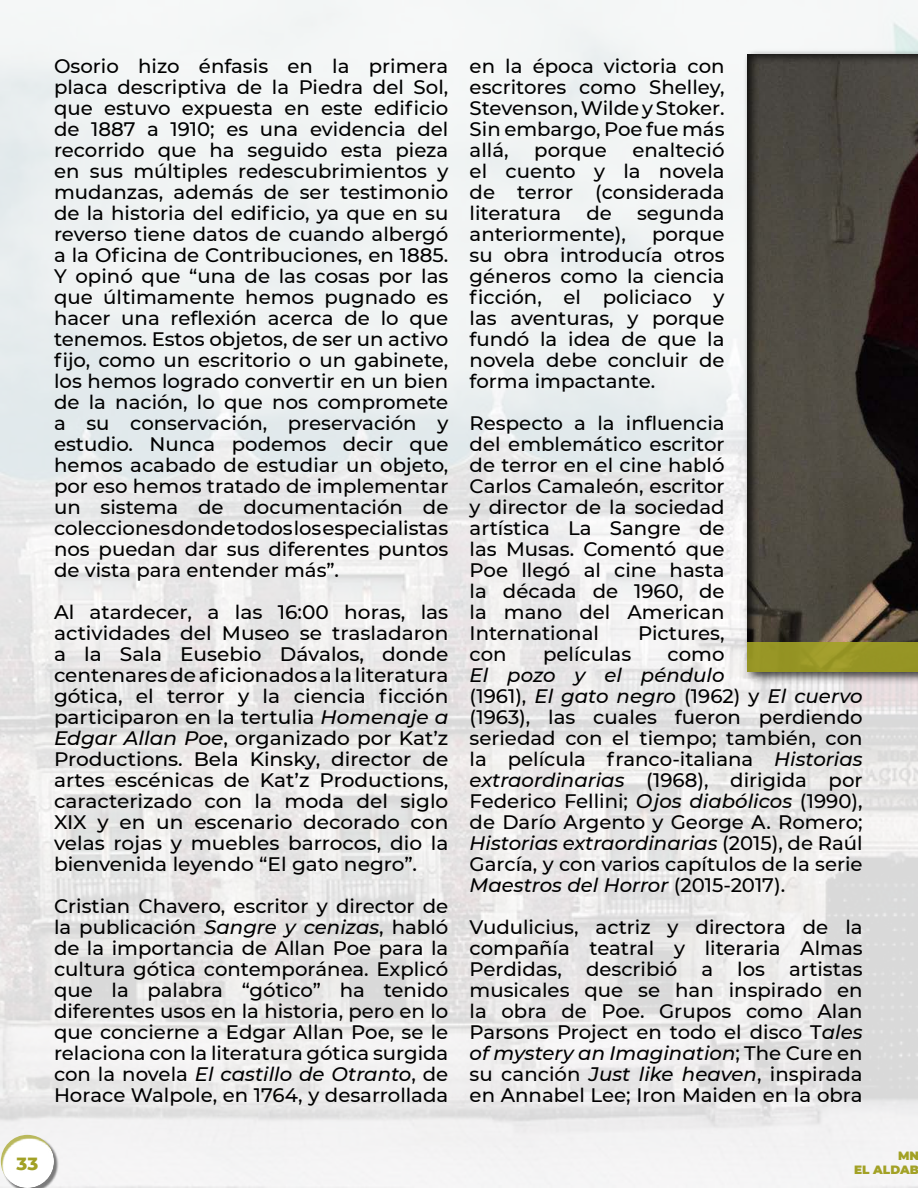
<style>
.page{position:relative;width:918px;height:1188px;background:#fff}
.page>*{position:absolute;margin:0;border:0;box-sizing:border-box;transform-origin:0 0}
.t1{font:500 19.5px/21px "Montserrat";color:#000;text-align:justify}
.t2{font:800 18px "Montserrat";color:#a2a125}
.t3{font:900 12px/14.4px "Montserrat";color:#a2a125;text-align:right}
.s1{font-style:italic}
</style>
<div class="page">
<img style="left:1px;top:1px;width:917px;height:1186px">
<div style="left:0;top:1124px;width:69px;height:64px;background:#a2a125;opacity:.75"></div>
<div style="left:735px;top:45px;width:183px;height:629px;background:#000;opacity:.75"></div>
<div style="left:747px;top:642px;width:171px;height:30px;background:linear-gradient(to right,#999726,#989626)"></div>
<p class="t1" style="left:54px;top:55px;width:396px">Osorio hizo énfasis en la primera placa descriptiva de la Piedra del Sol, que estuvo expuesta en este edificio de 1887 a 1910; es una evidencia del recorrido que ha seguido esta pieza en sus múltiples redescubrimientos y mudanzas, además de ser testimonio de la historia del edificio, ya que en su reverso tiene datos de cuando albergó a la Oficina de Contribuciones, en 1885.<br>Y opinó que “una de las cosas por las que últimamente hemos pugnado es hacer una reflexión acerca de lo que tenemos. Estos objetos, de ser un activo fijo, como un escritorio o un gabinete, los hemos logrado convertir en un bien de la nación, lo que nos compromete a su conservación, preservación y estudio. Nunca podemos decir que hemos acabado de estudiar un objeto, por eso hemos tratado de implementar un sistema de documentación de colecciones donde todos los especialistas nos puedan dar sus diferentes puntos de vista para entender más”.</p>
<p class="t1" style="left:54px;top:601px;width:396px">Al atardecer, a las 16:00 horas, las actividades del Museo se trasladaron a la Sala Eusebio Dávalos, donde centenares de aficionados a la literatura gótica, el terror y la ciencia ficción participaron en la tertulia <span class="s1">Homenaje a Edgar Allan Poe</span>, organizado por Kat’z Productions. Bela Kinsky, director de artes escénicas de Kat’z Productions, caracterizado con la moda del siglo XIX y en un escenario decorado con velas rojas y muebles barrocos, dio la bienvenida leyendo “El gato negro”.</p>
<p class="t1" style="left:54px;top:895px;width:396px">Cristian Chavero, escritor y director de la publicación <span class="s1">Sangre y cenizas</span>, habló de la importancia de Allan Poe para la cultura gótica contemporánea. Explicó que la palabra “gótico” ha tenido diferentes usos en la historia, pero en lo que concierne a Edgar Allan Poe, se le relaciona con la literatura gótica surgida con la novela <span class="s1">El castillo de Otranto</span>, de Horace Walpole, en 1764, y desarrollada</p>
<p class="t1" style="left:470px;top:55px;width:257px">en la época victoria con escritores como Shelley, Stevenson, Wilde y Stoker.<br>Sin embargo, Poe fue más allá,</p>
<p class="t1" style="left:470px;top:139px;width:257px;text-indent:163px">enalteció el cuento y la novela de terror (considerada literatura</p>
<p class="t1" style="left:534px;top:139px;width:74px">porque</p>
<p class="t1" style="left:586px;top:202px;width:27px">de</p>
<p class="t1" style="left:637px;top:202px;width:89px">segunda</p>
<p class="t1" style="left:470px;top:223px;width:158px">anteriormente),</p>
<p class="t1" style="left:470px;top:223px;width:257px;text-indent:182px">porque su obra introducía otros géneros como la ciencia ficción, el policiaco y las aventuras, y porque fundó la idea de que la novela debe concluir de forma impactante.</p>
<p class="t1" style="left:470px;top:412px;width:257px">Respecto a la influencia del emblemático escritor de terror en el cine habló Carlos Camaleón, escritor y director de la sociedad artística La Sangre de las Musas. Comentó que Poe llegó al cine hasta la década de 1960, de la mano del American International</p>
<p class="t1" style="left:638px;top:622px;width:88px">Pictures,</p>
<p class="t1" style="left:470px;top:643px;width:39px">con</p>
<p class="t1" style="left:543px;top:643px;width:90px">películas</p>
<p class="t1" style="left:668px;top:643px;width:58px">como</p>
<p class="t1" style="left:470px;top:664px;width:395px;text-align:left"><span class="s1">El pozo y el péndulo<br></span>(1961), <span class="s1">El gato negro</span> (1962) y <span class="s1">El cuervo </span>(1963), las cuales fueron perdiendo seriedad con el tiempo; también, con la película franco-italiana <span class="s1">Historias extraordinarias</span> (1968), dirigida por Federico Fellini; <span class="s1">Ojos diabólicos</span> (1990), de Darío Argento y George A. Romero; <span class="s1">Historias extraordinarias</span> (2015), de Raúl García, y con varios capítulos de la serie <span class="s1">Maestros del Horror</span> (2015-2017).</p>
<p class="t1" style="left:470px;top:916px;width:395px">Vudulicius, actriz y directora de la compañía teatral y literaria Almas Perdidas, describió a los artistas musicales que se han inspirado en la obra de Poe. Grupos como Alan Parsons Project en todo el disco T<span class="s1">ales of mystery an Imagination</span>; The Cure en su canción <span class="s1">Just like heaven</span>, inspirada en Annabel Lee; Iron Maiden en la obra</p>
<p class="t2" style="left:17px;top:1151px;width:23px">33</p>
<p class="t3" style="left:854px;top:1148px;width:66px">MN<br>EL ALDAB</p>
</div>
